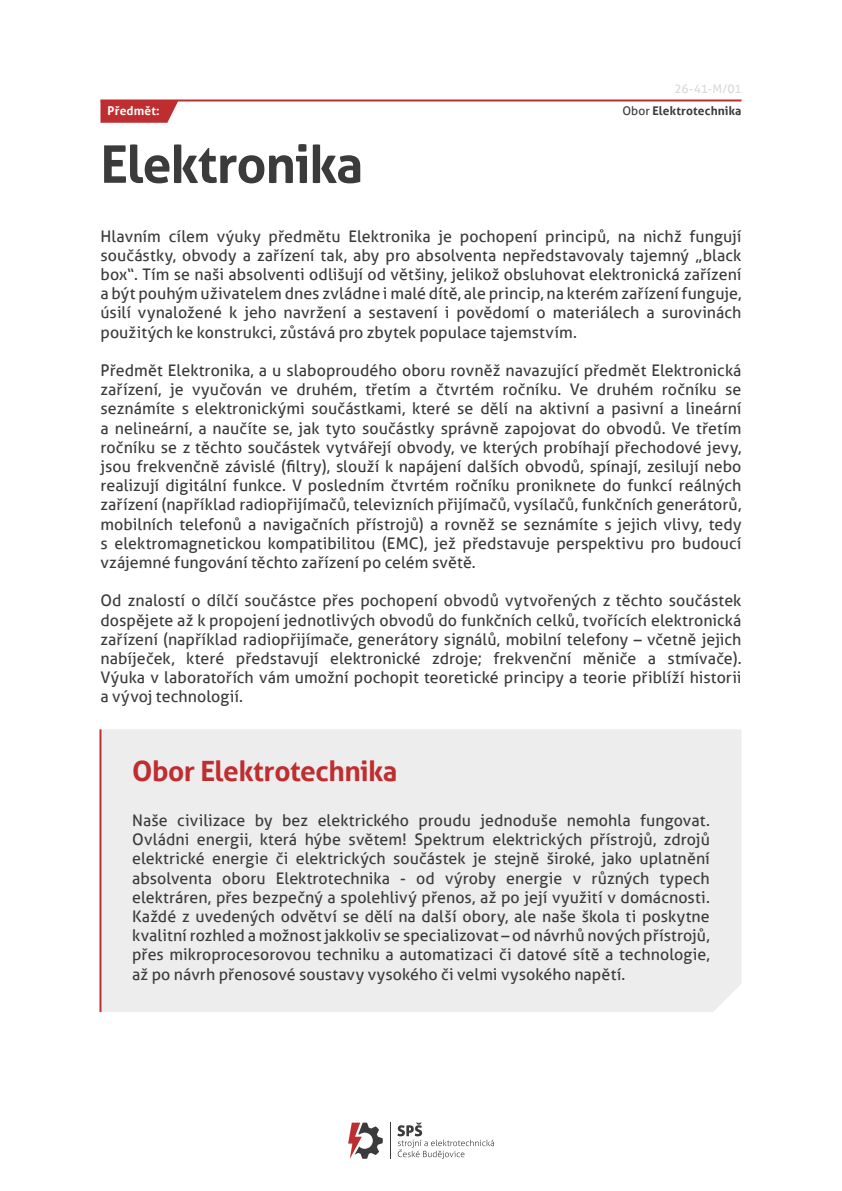
<style>
.page{position:relative;width:842px;height:1191px;background:#fff}
.page>*{position:absolute;margin:0;border:0;box-sizing:border-box;transform-origin:0 0}
.t1{font:700 52px "Aller";letter-spacing:-.02em;color:#3c3b3b}
.t2{font:700 28px "Aller";letter-spacing:-.015em;color:#be2e30}
.t3{font:16px/19.2px "Aller";letter-spacing:.005em;color:#3c3b3b;text-align:justify}
.t4{font:700 12px "Aller";letter-spacing:.01em;color:#3c3b3b}
.t5{font:12px "Aller";color:#dadada}
.t6{font:700 12px "Aller";letter-spacing:.015em;color:#fff}
.s1{font-weight:400}
</style>
<div class="page">
<hr style="left:841px;top:0;width:1px;height:1191px;background:#ededed">
<svg style="left:100px;top:101px;width:78px;height:22px;background:#c33f41"></svg>
<hr style="left:100px;top:99px;width:641px;height:2px;background:#be2e30">
<svg style="left:348px;top:1122px;width:35px;height:36px"></svg>
<hr style="left:390px;top:1122px;width:1px;height:36px;background:#3c3b3b">
<svg style="left:397px;top:1122px;width:97px;height:36px"></svg>
<div style="left:101px;top:729px;width:640px;height:283px;background:#ededed"></div>
<hr style="left:99px;top:729px;width:2px;height:283px;background:#be2e30">
<p class="t5" style="left:674px;top:81px;width:69px">26-41-M/01</p>
<p class="t6" style="left:108px;top:104px;width:54px">Předmět:</p>
<p class="t4" style="left:622px;top:104px;width:121px"><span class="s1">Obor</span> Elektrotechnika</p>
<h1 class="t1" style="left:100px;top:132px;width:264px">Elektronika</h1>
<p class="t3" style="left:100px;top:226px;width:642px">Hlavním cílem výuky předmětu Elektronika je pochopení principů, na nichž fungují součástky, obvody a zařízení tak, aby pro absolventa nepředstavovaly tajemný „black box“. Tím se naši absolventi odlišují od většiny, jelikož obsluhovat elektronická zařízení a být pouhým uživatelem dnes zvládne i malé dítě, ale princip, na kterém zařízení funguje, úsilí vynaložené k jeho navržení a sestavení i povědomí o materiálech a surovinách použitých ke konstrukci, zůstává pro zbytek populace tajemstvím.</p>
<p class="t3" style="left:100px;top:360px;width:642px">Předmět Elektronika, a u slaboproudého oboru rovněž navazující předmět Elektronická zařízení, je vyučován ve druhém, třetím a čtvrtém ročníku. Ve druhém ročníku se seznámíte s elektronickými součástkami, které se dělí na aktivní a pasivní a lineární a nelineární, a naučíte se, jak tyto součástky správně zapojovat do obvodů. Ve třetím ročníku se z těchto součástek vytvářejí obvody, ve kterých probíhají přechodové jevy, jsou frekvenčně závislé (filtry), slouží k napájení dalších obvodů, spínají, zesilují nebo realizují digitální funkce. V posledním čtvrtém ročníku proniknete do funkcí reálných zařízení (například radiopřijímačů, televizních přijímačů, vysílačů, funkčních generátorů, mobilních telefonů a navigačních přístrojů) a rovněž se seznámíte s jejich vlivy, tedy s elektromagnetickou kompatibilitou (EMC), jež představuje perspektivu pro budoucí vzájemné fungování těchto zařízení po celém světě.</p>
<p class="t3" style="left:100px;top:591px;width:642px">Od znalostí o dílčí součástce přes pochopení obvodů vytvořených z těchto součástek dospějete až k propojení jednotlivých obvodů do funkčních celků, tvořících elektronická zařízení (například radiopřijímače, generátory signálů, mobilní telefony – včetně jejich nabíječek, které představují elektronické zdroje; frekvenční měniče a stmívače).<br>Výuka v laboratořích vám umožní pochopit teoretické principy a teorie přiblíží historii a vývoj technologií.</p>
<h2 class="t2" style="left:132px;top:754px;width:267px">Obor Elektrotechnika</h2>
<p class="t3" style="left:132px;top:810px;width:579px">Naše civilizace by bez elektrického proudu jednoduše nemohla fungovat.<br>Ovládni energii, která hýbe světem! Spektrum elektrických přístrojů, zdrojů elektrické energie či elektrických součástek je stejně široké, jako uplatnění absolventa oboru Elektrotechnika - od výroby energie v různých typech elektráren, přes bezpečný a spolehlivý přenos, až po její využití v domácnosti.<br>Každé z uvedených odvětví se dělí na další obory, ale naše škola ti poskytne kvalitní rozhled a možnost jakkoliv se specializovat – od návrhů nových přístrojů, přes mikroprocesorovou techniku a automatizaci či datové sítě a technologie, až po návrh přenosové soustavy vysokého či velmi vysokého napětí.</p>
</div>
